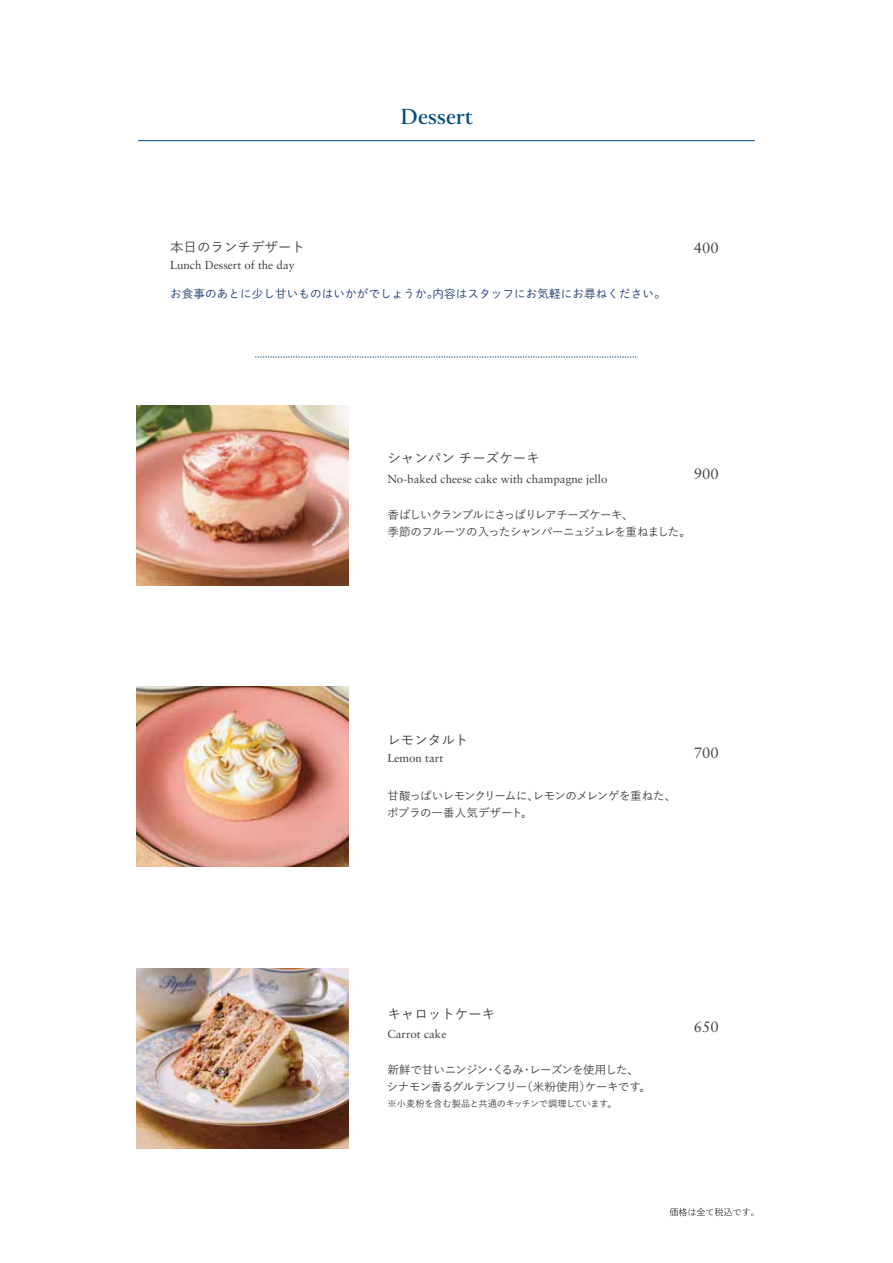
<style>
.page{position:relative;width:893px;height:1263px;background:#fff}
.page>*{position:absolute;margin:0;border:0;box-sizing:border-box;transform-origin:0 0}
.t1{font:700 24px "Canto";color:#004977}
.t2{font:15px "Sabon LT Pro";color:#3d3e3f}
.t3{font:500 13.5px "Yu Go";color:#3d3e3f}
.t4{font:500 11.55px/16.5px "Yu Go";letter-spacing:-.06em;color:#3d3e3f}
.t5{font:11.55px "Sabon LT Pro";color:#3d3e3f}
.t6{font:11.55px "DNP Shuei M Go Std L";letter-spacing:.01em;color:#2c4879}
.t7{font:500 9.3px "Yu Go";letter-spacing:-.04em;color:#3d3e3f}
</style>
<div class="page">
<svg style="left:670px;top:1208px;width:83px;height:8px"></svg>
<img style="left:136px;top:406px;width:213px;height:179px">
<img style="left:136px;top:969px;width:213px;height:179px">
<img style="left:136px;top:687px;width:213px;height:179px">
<hr style="left:138px;top:140px;width:617px;height:1px;background:#004977">
<svg style="left:255px;top:357px;width:383px;height:1px"></svg>
<h1 class="t1" style="left:400px;top:101px;width:74px">Dessert</h1>
<p class="t3" style="left:170px;top:235px;width:136px">本日のランチデザート</p>
<p class="t6" style="left:170px;top:285px;width:497px">お食事のあとに少し甘いものはいかがでしょうか。内容はスタッフにお気軽にお尋ねください。</p>
<p class="t5" style="left:170px;top:258px;width:126px">Lunch Dessert of the day</p>
<p class="t2" style="left:694px;top:238px;width:27px">400</p>
<p class="t3" style="left:387px;top:446px;width:154px">シャンパンチーズケーキ</p>
<p class="t5" style="left:387px;top:471px;width:222px">No-baked cheese cake with champagne jello</p>
<p class="t4" style="left:387px;top:505px;width:305px">香ばしいクランブルにさっぱりレアチーズケーキ、<br>季節のフルーツの入ったシャンパーニュジュレを重ねました。</p>
<p class="t2" style="left:694px;top:464px;width:27px">900</p>
<p class="t3" style="left:387px;top:727px;width:82px">レモンタルト</p>
<p class="t5" style="left:387px;top:750px;width:57px">Lemon tart</p>
<p class="t4" style="left:387px;top:786px;width:291px">甘酸っぱいレモンクリームに、レモンのメレンゲを重ねた、ポプラの一番人気デザート。</p>
<p class="t2" style="left:694px;top:743px;width:27px">700</p>
<p class="t3" style="left:387px;top:1001px;width:109px">キャロットケーキ</p>
<p class="t5" style="left:387px;top:1026px;width:61px">Carrot cake</p>
<p class="t4" style="left:387px;top:1060px;width:266px">新鮮で甘いニンジン・くるみ・レーズンを使用した、シナモン香るグルテンフリー（米粉使用）ケーキです。</p>
<p class="t7" style="left:387px;top:1095px;width:231px">※小麦粉を含む製品と共通のキッチンで調理しています。</p>
<p class="t2" style="left:694px;top:1018px;width:27px">650</p>
</div>
